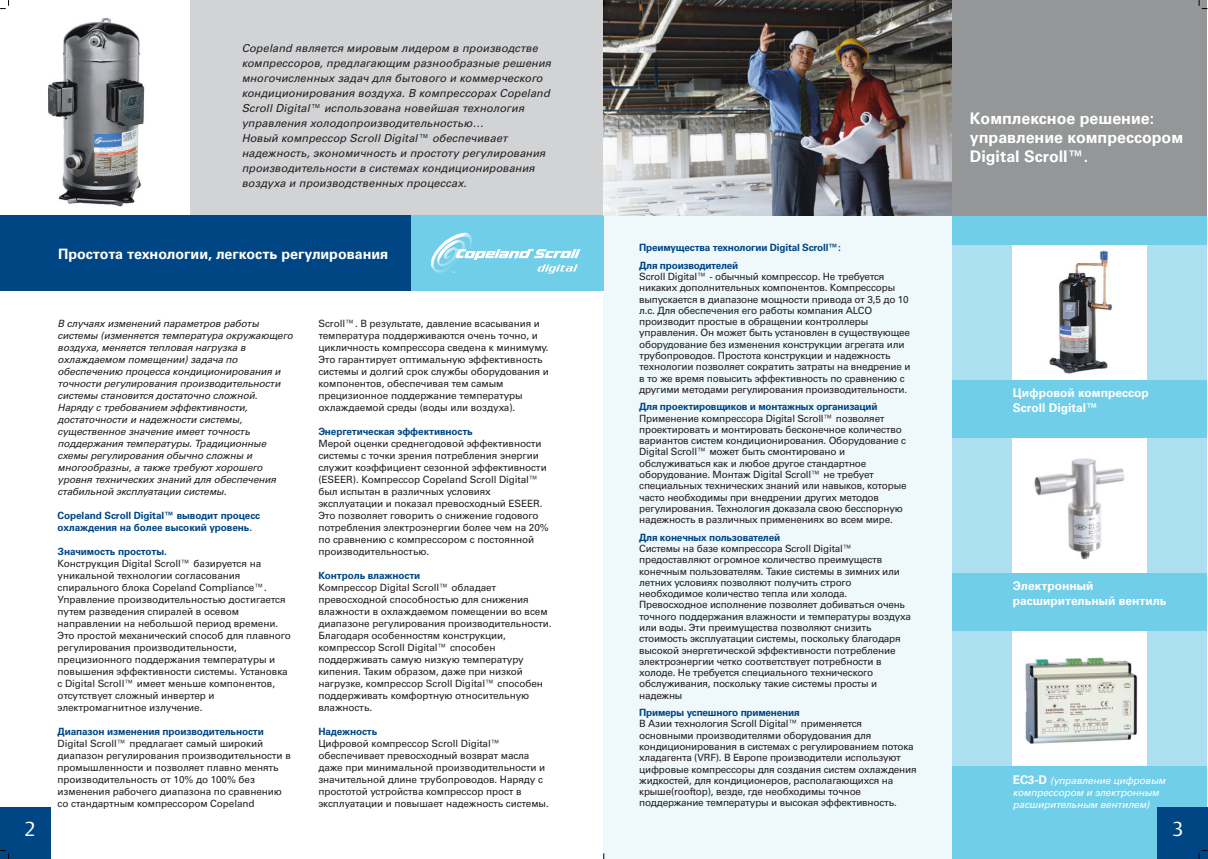
<style>
.page{position:relative;width:1208px;height:859px;background:#fff}
.page>*{position:absolute;margin:0;border:0;box-sizing:border-box;transform-origin:0 0}
.t1{font:20px "DTL Argo T Light";color:#fff}
.t2{font:700 16px/19px "Univers Cyr";color:#fff}
.t3{font:700 14.3px "Univers Cyr";color:#fff}
.t4{font:700 12px/14.4px "Univers Cyr";color:#fff}
.t5{font:italic 11px/15px "Univers Cyr";letter-spacing:.01em;color:#231f20}
.t6{font:10px/12px "Univers Cyr";letter-spacing:-.02em;color:#231f20}
.t7{font:italic 10px/12px "Univers Cyr";letter-spacing:-.01em;color:#231f20}
.t8{font:700 10px/12px "Univers Cyr";letter-spacing:-.015em;color:#004685}
.t9{font:italic 10px/12px "Univers Cyr";letter-spacing:-.01em;color:#fff}
.s1{font-weight:700;font-style:normal;font-size:12px}
</style>
<div class="page">
<div style="left:604px;top:9px;width:595px;height:850px;background:#eff8fb"></div>
<div style="left:952px;top:215px;width:255px;height:644px;background:#70cee9"></div>
<div style="left:0;top:808px;width:51px;height:51px;background:#004685"></div>
<div style="left:190px;top:0;width:414px;height:291px;background:#d1d3d4"></div>
<div style="left:0;top:215px;width:604px;height:76px;background:#70cee9"></div>
<img style="left:48px;top:17px;width:97px;height:190px">
<div style="left:0;top:215px;width:411px;height:76px;background:#004685"></div>
<div style="left:1157px;top:808px;width:50px;height:51px;background:#004685"></div>
<img style="left:604px;top:0;width:348px;height:215px">
<div style="left:952px;top:0;width:255px;height:215px;background:#949698"></div>
<svg style="left:1199px;top:0;width:8px;height:9px"></svg>
<svg style="left:1199px;top:850px;width:8px;height:9px"></svg>
<svg style="left:0;top:0;width:9px;height:9px"></svg>
<svg style="left:0;top:850px;width:9px;height:9px"></svg>
<svg style="left:431px;top:233px;width:150px;height:41px"></svg>
<div style="left:952px;top:439px;width:255px;height:134px;background:#ace0f0"></div>
<div style="left:1013px;top:439px;width:134px;height:134px;background:#fff"></div>
<img style="left:1034px;top:458px;width:91px;height:102px">
<div style="left:952px;top:632px;width:255px;height:134px;background:#ace0f0"></div>
<div style="left:1013px;top:632px;width:134px;height:134px;background:#fff"></div>
<img style="left:1025px;top:657px;width:113px;height:87px">
<div style="left:952px;top:245px;width:255px;height:135px;background:#ace0f0"></div>
<div style="left:1013px;top:245px;width:134px;height:135px;background:#fff"></div>
<img style="left:1049px;top:251px;width:63px;height:123px">
<p class="t5" style="left:242px;top:42px;width:311px">Copeland является мировым лидером в производстве компрессоров, предлагающим разнообразные решения многочисленных задач для бытового и коммерческого кондиционирования воздуха. В компрессорах Copeland Scroll Digital™ использована новейшая технология управления холодопроизводительностью…<br>Новый компрессор Scroll Digital™ обеспечивает надежность, экономичность и простоту регулирования производительности в системах кондиционирования воздуха и производственных процессах.</p>
<h3 class="t3" style="left:58px;top:249px;width:332px">Простота технологии, легкость регулирования</h3>
<p class="t7" style="left:58px;top:318px;width:237px">В случаях изменений параметров работы системы (изменяется температура окружающего воздуха, меняется тепловая нагрузка в охлаждаемом помещении) задача по обеспечению процесса кондиционирования и точноcти регулирования производительности системы становится достаточно сложной.<br>Наряду с требованием эффективности, достаточности и надежности системы, существенное значение имеет точность поддержания температуры. Традиционные схемы регулирования обычно сложны и многообразны, а также требуют хорошего уровня технических знаний для обеспечения стабильной эксплуатации системы.</p>
<p class="t8" style="left:58px;top:510px;width:204px">Copeland Scroll Digital™ выводит процесс охлаждения на более высокий уровень.</p>
<p class="t8" style="left:58px;top:546px;width:111px">Значимость простоты.</p>
<p class="t6" style="left:58px;top:558px;width:235px">Конструкция Digital Scroll™ базируется на уникальной технологии согласования спирального блока Copeland Compliance™.<br>Управление производительностью достигается путем разведения спиралей в осевом направлении на небольшой период времени.<br>Это простой механический способ для плавного регулирования производительности, прецизионного поддержания температуры и повышения эффективности системы. Установка с Digital Scroll™ имеет меньше компонентов, отсутствует сложный инвертер и электромагнитное излучение.</p>
<p class="t8" style="left:58px;top:726px;width:208px">Диапазон изменения производительности</p>
<p class="t6" style="left:58px;top:738px;width:235px">Digital Scroll™ предлагает самый широкий диапазон регулирования производительности в промышленности и позволяет плавно менять производительность от 10% до 100% без изменения рабочего диапазона по сравнению со стандартным компрессором Copeland</p>
<p class="t6" style="left:318px;top:318px;width:232px">Scroll™. В результате, давление всасывания и температура поддерживаются очень точно, и цикличность компрессора сведена к минимуму.<br>Это гарантирует оптимальную эффективность системы и долгий срок службы оборудования и компонентов, обеспечивая тем самым прецизионное поддержание температуры охлаждаемой среды (воды или воздуха).</p>
<p class="t8" style="left:318px;top:426px;width:156px">Энергетическая эффективность</p>
<p class="t6" style="left:318px;top:438px;width:232px">Мерой оценки среднегодовой эффективности системы с точки зрения потребления энергии служит коэффициент сезонной эффективности (ESEER). Компрессор Copeland Scroll Digital™ был испытан в различных условиях эксплуатации и показал превосходный ESEER.<br>Это позволяет говорить о снижение годового потребления электроэнергии более чем на 20% по сравнению с компрессором с постоянной производительностью.</p>
<p class="t8" style="left:318px;top:570px;width:103px">Контроль влажности</p>
<p class="t6" style="left:318px;top:582px;width:235px">Компрессор Digital Scroll™ обладает превосходной способностью для снижения влажности в охлаждаемом помещении во всем диапазоне регулирования производительности.<br>Благодаря особенностям конструкции, компрессор Scroll Digital™ способен поддерживать самую низкую температуру кипения. Таким образом, даже при низкой нагрузке, компрессор Scroll Digital™ способен поддерживать комфортную относительную влажность.</p>
<p class="t8" style="left:318px;top:726px;width:61px">Надежность</p>
<p class="t6" style="left:318px;top:738px;width:232px">Цифровой компрессор Scroll Digital™ обеспечивает превосходный возврат масла даже при минимальной производительности и значительной длине трубопроводов. Наряду с простотой устройства компрессор прост в эксплуатации и повышает надежность системы.</p>
<p class="t8" style="left:639px;top:240px;width:203px;line-height:17.6px">Преимущества технологии Digital Scroll™:<br>Для производителей</p>
<p class="t6" style="left:639px;top:272px;width:273px;line-height:11.3px">Scroll Digital™ - обычный компрессор. Не требуется никаких дополнительных компонентов. Компрессоры выпускается в диапазоне мощности привода от 3,5 до 10 л.с. Для обеспечения его работы компания ALCO производит простые в обращении контроллеры управления. Он может быть установлен в существующее оборудование без изменения конструкции агрегата или трубопроводов. Простота конструкции и надежность технологии позволяет сократить затраты на внедрение и в то же время повысить эффективность по сравнению с другими методами регулирования производительности.</p>
<p class="t8" style="left:639px;top:402px;width:240px">Для проектировщиков и монтажных организаций</p>
<p class="t6" style="left:639px;top:413px;width:269px;line-height:11.3px">Применение компрессора Digital Scroll™ позволяет проектировать и монтировать бесконечное количество вариантов систем кондиционирования. Оборудование с Digital Scroll™ может быть смонтировано и обслуживаться как и любое другое стандартное оборудование. Монтаж Digital Scroll™ не требует специальных технических знаний или навыков, которые часто необходимы при внедрении других методов регулирования. Технология доказала свою бесспорную надежность в различных применениях во всем мире.</p>
<p class="t8" style="left:639px;top:532px;width:143px">Для конечных пользователей</p>
<p class="t6" style="left:639px;top:544px;width:273px;line-height:11.3px">Системы на базе компрессора Scroll Digital™ предоставляют огромное количество преимуществ конечным пользователям. Такие системы в зимних или летних условиях позволяют получить строго необходимое количество тепла или холода.<br>Превосходное исполнение позволяет добиваться очень точного поддержания влажности и температуры воздуха или воды. Эти преимущества позволяют снизить стоимость эксплуатации системы, поскольку благодаря высокой энергетической эффективности потребление электроэнергии четко соответствует потребности в холоде. Не требуется специального технического обслуживания, поскольку такие системы просты и надежны</p>
<p class="t8" style="left:639px;top:707px;width:162px">Примеры успешного применения</p>
<p class="t6" style="left:639px;top:719px;width:279px;line-height:11.3px">В Азии технология Scroll Digital™ применяется основными производителями оборудования для кондиционирования в системах с регулированием потока хладагента (VRF). В Европе производители используют цифровые компрессоры для создания систем охлаждения жидкостей, для кондиционеров, располагающихся на крыше(rooftop), везде, где необходимы точное поддержание температуры и высокая эффективность.</p>
<h2 class="t2" style="left:970px;top:110px;width:215px">Комплексное решение: управление компрессором<br>Digital Scroll™.</h2>
<p class="t4" style="left:1013px;top:387px;width:137px">Цифровой компрессор<br>Scroll Digital™</p>
<p class="t4" style="left:1013px;top:580px;width:155px">Электронный расширительный вентиль</p>
<p class="t9" style="left:1013px;top:775px;width:154px"><span class="s1">EC3-D</span> (управление цифровым компрессором и электронным расширительным вентилем)</p>
<h1 class="t1" style="left:25px;top:821px;width:13px">2</h1>
<h1 class="t1" style="left:1173px;top:821px;width:13px">3</h1>
</div>
